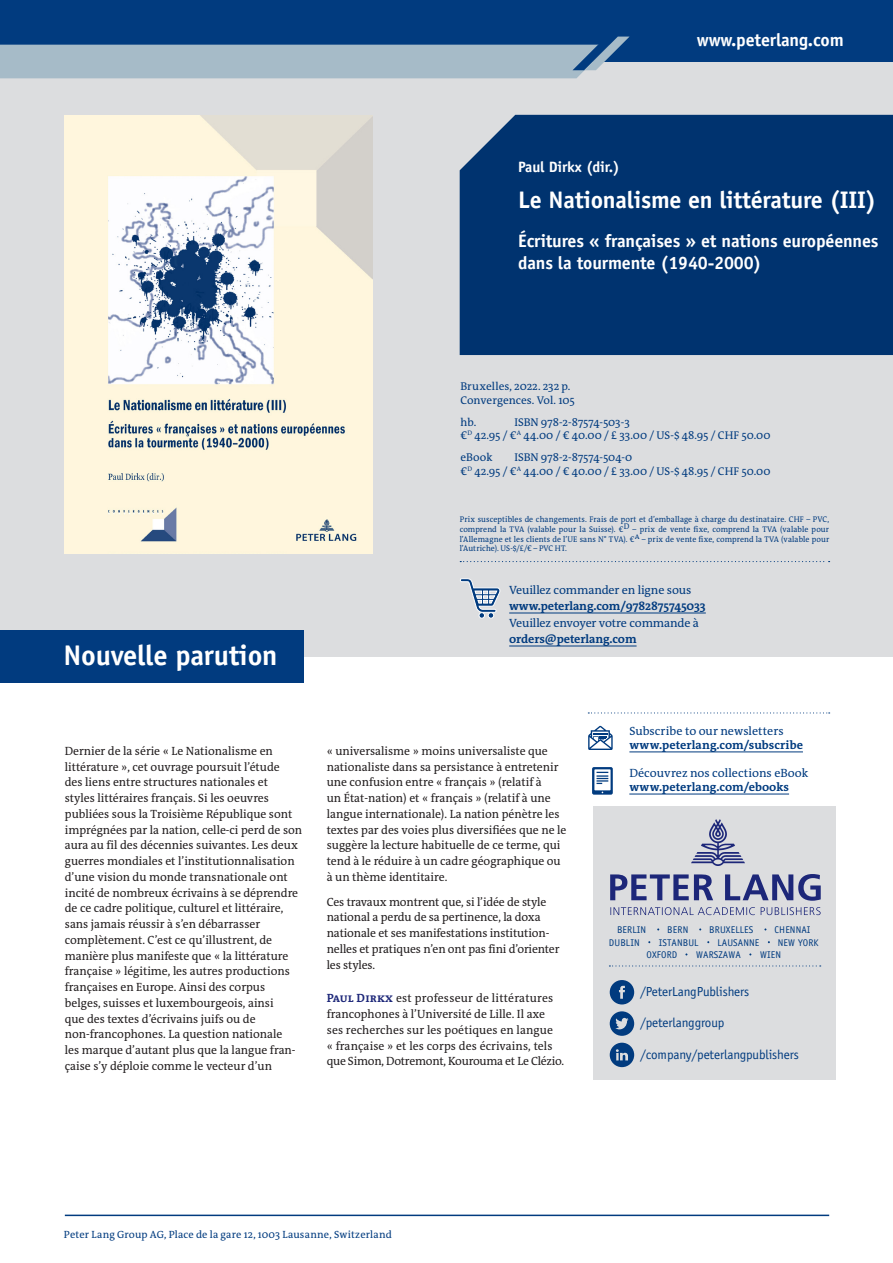
<style>
.page{position:relative;width:893px;height:1263px;background:#fff}
.page>*{position:absolute;margin:0;border:0;box-sizing:border-box;transform-origin:0 0}
.t1{font:700 28.5px "Officina Sans";letter-spacing:-.01em;color:#fff}
.t2{font:700 24px "Officina Sans";letter-spacing:-.01em;color:#fff}
.t3{font:700 18px/21.6px "Officina Sans";letter-spacing:-.01em;color:#fff}
.t4{font:700 15px "Officina Sans";letter-spacing:-.01em;color:#fff}
.t5{font:13.05px "Officina Sans";letter-spacing:-.01em;color:#013b7f}
.t6{font:12px/15.8px "The Antiqua B W5 Plain";color:#231f20}
.t7{font:12px "The Antiqua B W5 Plain";letter-spacing:-.01em;color:#013b7f}
.t8{font:700 12px "The Antiqua B W7";letter-spacing:-.01em;color:#013b7f}
.t9{font:11.25px/13.5px "The Antiqua B W5 Plain";color:#013b7f}
.t10{font:10.5px "The Antiqua B W5 Plain";letter-spacing:.015em;color:#013b7f}
.t11{font:9.75px "Officina Sans";letter-spacing:.01em;color:#013b7f}
.t12{font:8.25px/9.9px "The Antiqua B W5 Plain";letter-spacing:.005em;color:#013b7f;text-align:justify;scale:.95 1}
.s1{font-family:"The Antiqua B W7";font-weight:700;color:#1d2779}
</style>
<div class="page">
<div style="left:0;top:49px;width:893px;height:608px;background:#dcdddf"></div>
<div style="left:0;top:0;width:893px;height:62px;background:#013b7f"></div>
<svg style="left:0;top:37px;width:629px;height:41px"></svg>
<div style="left:460px;top:115px;width:433px;height:240px;background:#00336f"></div>
<hr style="left:65px;top:1214px;width:764px;height:2px;background:#013b7f">
<div style="left:0;top:630px;width:303px;height:53px;background:#013b7f"></div>
<svg style="left:460px;top:561px;width:370px;height:1px"></svg>
<hr style="left:509px;top:613px;width:197px;height:1px;background:#013b7f">
<hr style="left:509px;top:646px;width:128px;height:1px;background:#013b7f">
<hr style="left:629px;top:794px;width:160px;height:1px;background:#013b7f">
<svg style="left:588px;top:726px;width:25px;height:24px"></svg>
<svg style="left:592px;top:767px;width:21px;height:28px"></svg>
<svg style="left:588px;top:712px;width:242px;height:1px"></svg>
<div style="left:488px;top:612px;width:6px;height:7px;border:1px solid #fff;border-radius:50%"></div>
<svg style="left:460px;top:578px;width:41px;height:40px"></svg>
<div style="left:479px;top:612px;width:6px;height:7px;border:1px solid #fff;border-radius:50%"></div>
<div style="left:593px;top:806px;width:243px;height:274px;background:#dcdddf"></div>
<svg style="left:610px;top:1043px;width:24px;height:24px"></svg>
<svg style="left:610px;top:980px;width:24px;height:24px"></svg>
<svg style="left:610px;top:1011px;width:24px;height:25px"></svg>
<svg style="left:609px;top:965px;width:212px;height:1px"></svg>
<svg style="left:610px;top:874px;width:211px;height:27px"></svg>
<svg style="left:610px;top:907px;width:211px;height:8px"></svg>
<img style="left:691px;top:820px;width:53px;height:46px">
<hr style="left:629px;top:752px;width:174px;height:1px;background:#013b7f">
<img style="left:65px;top:116px;width:308px;height:437px">
<h3 class="t3" style="left:697px;top:29px;width:148px">www.peterlang.com</h3>
<p class="t4" style="left:518px;top:158px;width:103px">Paul Dirkx (dir.)</p>
<h2 class="t2" style="left:518px;top:185px;width:360px">Le Nationalisme en littérature (III)</h2>
<h3 class="t3" style="left:518px;top:230px;width:362px">Écritures « françaises » et nations européennes dans la tourmente (1940-2000)</h3>
<h1 class="t1" style="left:64px;top:638px;width:215px">Nouvelle parution</h1>
<p class="t9" style="left:460px;top:380px;width:116px">Bruxelles, 2022. 232 p.<br>Convergences. Vol. 105</p>
<p class="t9" style="left:460px;top:415px;width:17px">hb.</p>
<p class="t9" style="left:460px;top:415px;width:311px;text-indent:54px">ISBN 978-2-87574-503-3<br>€<sup>D</sup> 42.95 / €<sup>A</sup> 44.00 / € 40.00 / £ 33.00 / US-$ 48.95 / CHF 50.00</p>
<p class="t9" style="left:460px;top:451px;width:34px">eBook</p>
<p class="t9" style="left:460px;top:451px;width:311px;text-indent:54px">ISBN 978-2-87574-504-0<br>€<sup>D</sup> 42.95 / €<sup>A</sup> 44.00 / € 40.00 / £ 33.00 / US-$ 48.95 / CHF 50.00</p>
<p class="t12" style="left:460px;top:514px;width:390px">Prix susceptibles de changements. Frais de port et d’emballage à charge du destinataire. CHF – PVC, comprend la TVA (valable pour la Suisse). €D – prix de vente fixe, comprend la TVA (valable pour l’Allemagne et les clients de l’UE sans N° TVA). €A – prix de vente fixe, comprend la TVA (valable pour l’Autriche). US-$/£/€ – PVC HT.</p>
<p class="t7" style="left:509px;top:582px;width:184px">Veuillez commander en ligne sous</p>
<p class="t8" style="left:509px;top:598px;width:198px">www.peterlang.com/9782875745033</p>
<p class="t7" style="left:509px;top:615px;width:191px">Veuillez envoyer votre commande à</p>
<p class="t8" style="left:509px;top:631px;width:129px">orders@peterlang.com</p>
<p class="t6" style="left:65px;top:743px;width:239px">Dernier de la série « Le Nationalisme en littérature », cet ouvrage poursuit l’étude<br>des liens entre structures nationales et<br>styles littéraires français. Si les oeuvres publiées sous la Troisième République sont imprégnées par la nation, celle-ci perd de son aura au fil des décennies suivantes. Les deux guerres mondiales et l’institutionnalisation d’une vision du monde transnationale ont incité de nombreux écrivains à se déprendre de ce cadre politique, culturel et littéraire, sans jamais réussir à s’en débarrasser complètement. C’est ce qu’illustrent, de manière plus manifeste que « la littérature française » légitime, les autres productions françaises en Europe. Ainsi des corpus belges, suisses et luxembourgeois, ainsi<br>que des textes d’écrivains juifs ou de non-francophones. La question nationale<br>les marque d’autant plus que la langue fran&shy;çaise s’y déploie comme le vecteur d’un</p>
<p class="t6" style="left:327px;top:743px;width:241px">« universalisme » moins universaliste que nationaliste dans sa persistance à entretenir une confusion entre « français » (relatif à<br>un État-nation) et « français » (relatif à une langue internationale). La nation pénètre les textes par des voies plus diversifiées que ne le suggère la lecture habituelle de ce terme, qui tend à le réduire à un cadre géographique ou à un thème identitaire.</p>
<p class="t6" style="left:327px;top:894px;width:234px">Ces travaux montrent que, si l’idée de style national a perdu de sa pertinence, la doxa nationale et ses manifestations institution&shy;nelles et pratiques n’en ont pas fini d’orienter les styles.</p>
<p class="t6" style="left:327px;top:990px;width:239px"><span class="s1">Paul Dirkx</span> est professeur de littératures francophones à l’Université de Lille. Il axe ses recherches sur les poétiques en langue<br>« française » et les corps des écrivains, tels que Simon, Dotremont, Kourouma et Le Clézio.</p>
<p class="t7" style="left:629px;top:723px;width:156px">Subscribe to our newsletters</p>
<p class="t8" style="left:629px;top:737px;width:175px">www.peterlang.com/subscribe</p>
<p class="t7" style="left:629px;top:765px;width:181px">Découvrez nos collections eBook</p>
<p class="t8" style="left:629px;top:779px;width:161px">www.peterlang.com/ebooks</p>
<p class="t11" style="left:617px;top:924px;width:31px">BERLIN</p>
<p class="t11" style="left:667px;top:924px;width:22px">BERN</p>
<p class="t11" style="left:709px;top:924px;width:46px">BRUXELLES</p>
<p class="t11" style="left:775px;top:924px;width:37px">CHENNAI</p>
<p class="t11" style="left:609px;top:937px;width:32px">DUBLIN</p>
<p class="t11" style="left:659px;top:937px;width:41px">ISTANBUL</p>
<p class="t11" style="left:717px;top:937px;width:44px">LAUSANNE</p>
<p class="t11" style="left:778px;top:937px;width:43px">NEW YORK</p>
<p class="t11" style="left:646px;top:949px;width:32px">OXFORD</p>
<p class="t11" style="left:696px;top:949px;width:46px">WARSZAWA</p>
<p class="t11" style="left:760px;top:949px;width:22px">WIEN</p>
<p class="t5" style="left:640px;top:984px;width:111px">/PeterLangPublishers</p>
<p class="t5" style="left:640px;top:1015px;width:86px">/peterlanggroup</p>
<p class="t5" style="left:640px;top:1047px;width:160px">/company/peterlangpublishers</p>
<p class="t10" style="left:64px;top:1228px;width:329px">Peter Lang Group AG, Place de la gare 12, 1003 Lausanne, Switzerland</p>
</div>
